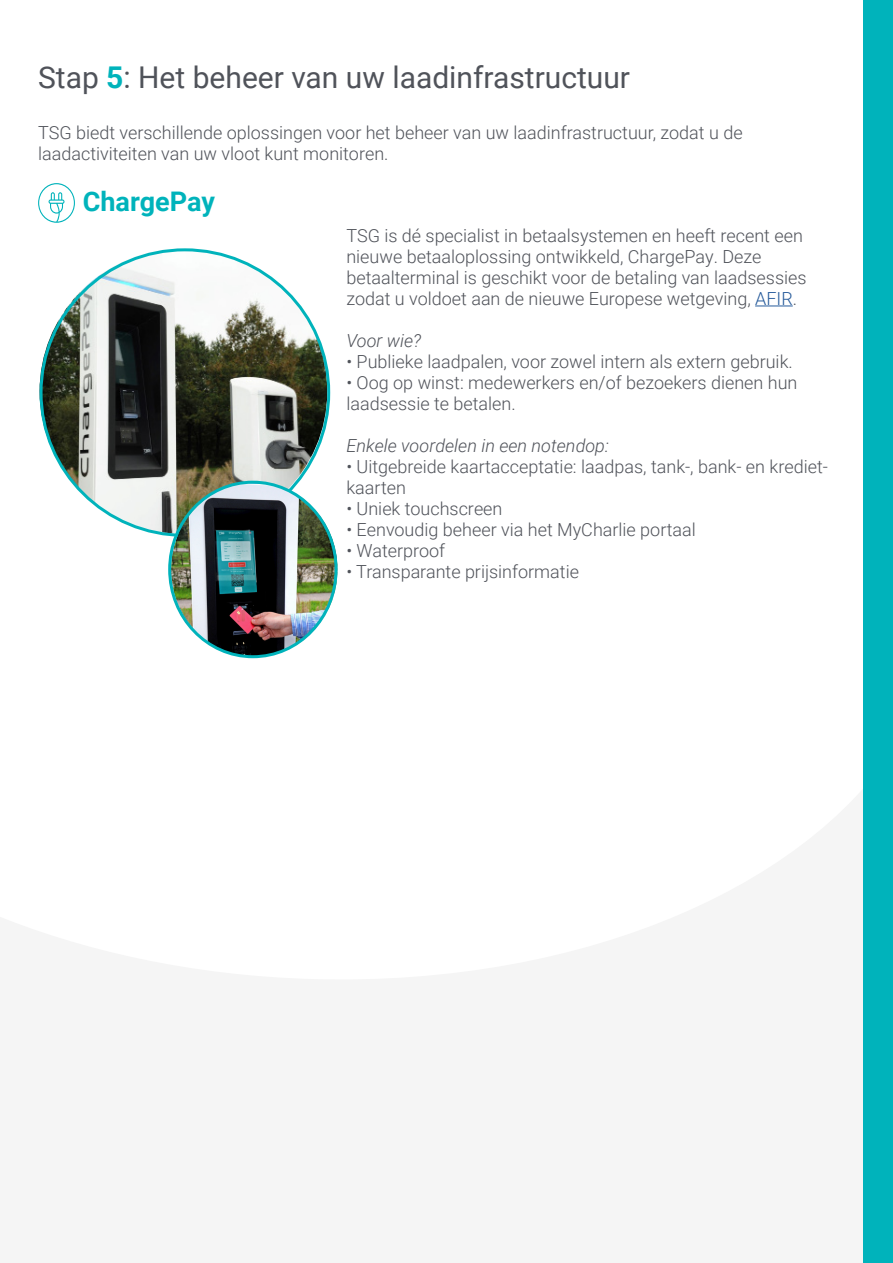
<style>
.page{position:relative;width:893px;height:1263px;background:#fff}
.page>*{position:absolute;margin:0;border:0;box-sizing:border-box;transform-origin:0 0}
.t1{font:30px "Roboto";color:#50535a}
.t2{font:700 27px "Roboto";color:#00b3bb}
.t3{font:300 18px/21px "Roboto";color:#50535a}
.t4{font:italic 300 18px "Roboto";color:#50535a}
.s1{font-weight:700;color:#00b3bb}
.s2{color:#275b9b}
</style>
<div class="page">
<div style="left:863px;top:0;width:30px;height:1263px;background:#00b3bb"></div>
<svg style="left:38px;top:183px;width:37px;height:40px"></svg>
<img style="left:40px;top:249px;width:287px;height:285px">
<hr style="left:755px;top:305px;width:38px;height:1px;background:#275b9b">
<img style="left:171px;top:482px;width:163px;height:175px">
<h1 class="t1" style="left:38px;top:57px;width:593px">Stap <span class="s1">5</span>: Het beheer van uw laadinfrastructuur</h1>
<p class="t3" style="left:38px;top:122px;width:706px">TSG biedt verschillende oplossingen voor het beheer van uw laadinfrastructuur, zodat u de laadactiviteiten van uw vloot kunt monitoren.</p>
<h2 class="t2" style="left:83px;top:183px;width:134px">ChargePay</h2>
<p class="t3" style="left:346px;top:224px;width:462px">TSG is dé specialist in betaalsystemen en heeft recent een nieuwe betaaloplossing ontwikkeld, ChargePay. Deze betaalterminal is geschikt voor de betaling van laadsessies zodat u voldoet aan de nieuwe Europese wetgeving, <span class="s2">AFIR</span>.</p>
<p class="t4" style="left:346px;top:328px;width:76px">Voor wie?</p>
<p class="t3" style="left:346px;top:350px;width:448px">• Publieke laadpalen, voor zowel intern als extern gebruik.</p>
<p class="t3" style="left:346px;top:371px;width:453px">• Oog op winst: medewerkers en/of bezoekers dienen hun laadsessie te betalen.</p>
<p class="t4" style="left:346px;top:433px;width:264px">Enkele voordelen in een notendop:</p>
<p class="t3" style="left:346px;top:455px;width:483px">• Uitgebreide kaartacceptatie: laadpas, tank-, bank- en krediet&shy;kaarten</p>
<p class="t3" style="left:346px;top:497px;width:158px">• Uniek touchscreen</p>
<p class="t3" style="left:346px;top:518px;width:351px">• Eenvoudig beheer via het MyCharlie portaal</p>
<p class="t3" style="left:346px;top:539px;width:100px">• Waterproof</p>
<p class="t3" style="left:346px;top:560px;width:234px">• Transparante prijsinformatie</p>
</div>
